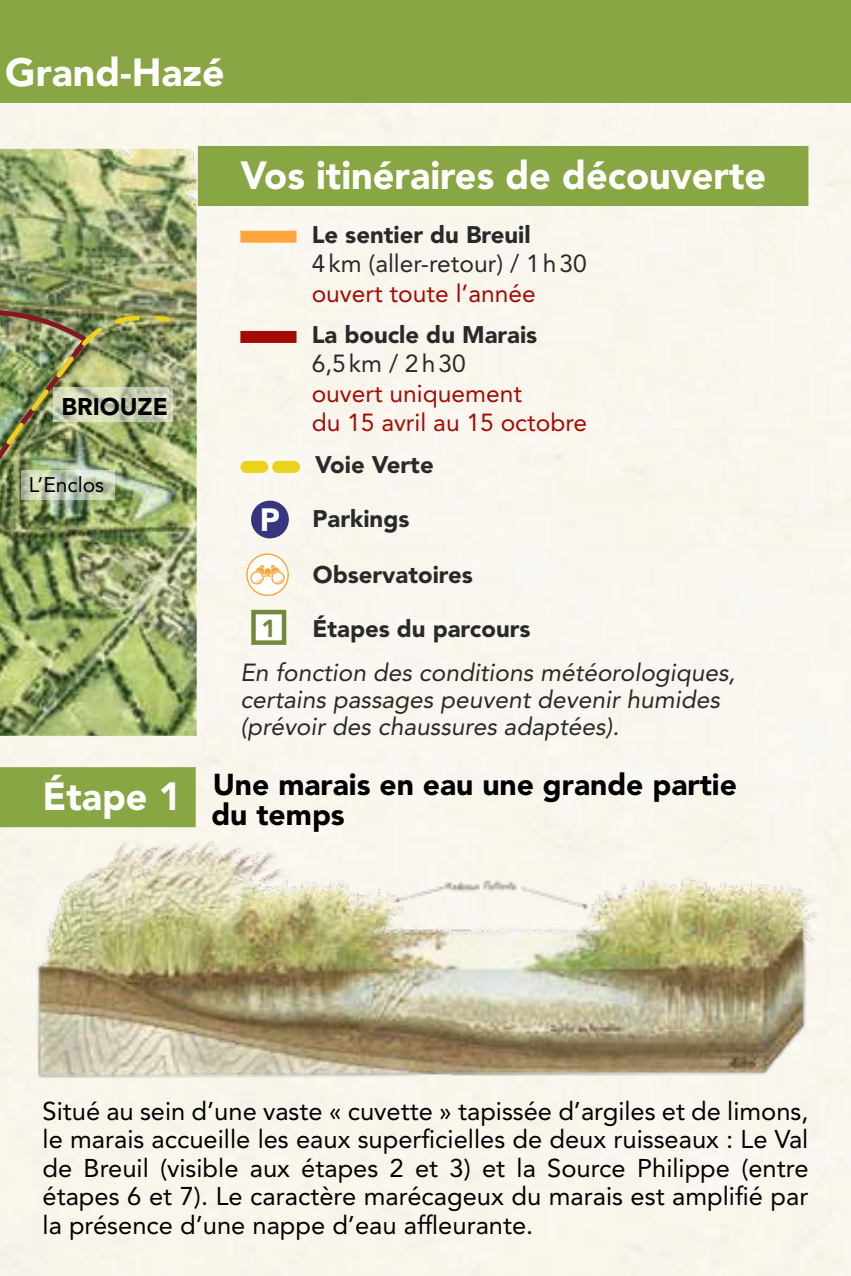
<style>
.page{position:relative;width:851px;height:1276px;background:#fff}
.page>*{position:absolute;margin:0;border:0;box-sizing:border-box;transform-origin:0 0}
.t1{font:900 39px "Avenir LT Std";color:#fff}
.t2{font:900 32.1px "Avenir LT Std";color:#fff}
.t3{font:900 30px/30px "Avenir LT Std";color:#000}
.t4{font:25.5px/28.5px "Avenir LT Std";color:#000;text-align:justify}
.t5{font:italic 24.6px/27px "Avenir LT Std";color:#292929}
.t6{font:24.6px/29.4px "Avenir LT Std";color:#a30a03}
.t7{font:24.6px "Avenir LT Std";color:#292929}
.t8{font:900 24.3px "Avenir LT Std";color:#708b39}
.t9{font:900 24px "Avenir LT Std";color:#292929}
.t10{font:900 24px "Avenir LT Std";color:#000}
.t11{font:21px "Avenir LT Std";color:#000}
.s1{font-size:39px;color:#fff}
</style>
<div class="page">
<div style="left:0;top:102px;width:850px;height:1174px;background:#f9f6ee"></div>
<div style="left:0;top:0;width:850px;height:102px;background:#88a643"></div>
<img style="left:0;top:149px;width:197px;height:587px">
<svg style="left:0;top:178px;width:92px;height:135px;background:#93a26b"></svg>
<img style="left:0;top:313px;width:173px;height:450px">
<div style="left:0;top:767px;width:196px;height:60px;background:#88a643"></div>
<div style="left:198px;top:146px;width:610px;height:60px;background:#88a643"></div>
<div style="left:251px;top:500px;width:38px;height:38px;background:#373580;border-radius:50%"></div>
<div style="left:253px;top:612px;width:31px;height:30px;background:#fff"></div>
<div style="left:251px;top:610px;width:35px;height:35px;border:4px solid #708b39"></div>
<div style="left:240px;top:231px;width:56px;height:12px;background:#ffa53e"></div>
<div style="left:240px;top:331px;width:56px;height:12px;background:#a30a03"></div>
<svg style="left:246px;top:461px;width:48px;height:12px"></svg>
<svg style="left:247px;top:554px;width:41px;height:41px"></svg>
<div style="left:246px;top:553px;width:43px;height:43px;border:1px solid #ffa53e;border-radius:50%"></div>
<svg style="left:250px;top:565px;width:35px;height:19px"></svg>
<img style="left:28px;top:835px;width:796px;height:254px">
<svg style="left:21px;top:470px;width:94px;height:30px;background:#c2ceb5"></svg>
<svg style="left:53px;top:388px;width:119px;height:34px;background:#ccd2b4"></svg>
<h1 class="t1" style="left:5px;top:49px;width:221px">Grand-Hazé</h1>
<p class="t10" style="left:62px;top:392px;width:108px">BRIOUZE</p>
<p class="t11" style="left:29px;top:472px;width:77px">L’Enclos</p>
<h1 class="t1" style="left:240px;top:152px;width:527px">Vos itinéraires de découverte</h1>
<p class="t9" style="left:311px;top:220px;width:220px">Le sentier du Breuil</p>
<p class="t7" style="left:311px;top:249px;width:276px">4km (aller-retour) / 1h30</p>
<p class="t6" style="left:311px;top:279px;width:225px">ouvert toute l’année</p>
<p class="t9" style="left:311px;top:320px;width:227px">La boucle du Marais</p>
<p class="t7" style="left:311px;top:349px;width:155px">6,5km / 2h30</p>
<p class="t6" style="left:311px;top:379px;width:277px">ouvert uniquement<br>du 15 avril au 15 octobre</p>
<p class="t9" style="left:315px;top:450px;width:120px">Voie Verte</p>
<p class="t9" style="left:312px;top:504px;width:98px">Parkings</p>
<p class="t9" style="left:313px;top:560px;width:162px">Observatoires</p>
<p class="t9" style="left:312px;top:614px;width:219px">Étapes du parcours</p>
<p class="t5" style="left:240px;top:659px;width:496px">En fonction des conditions météorologiques, certains passages peuvent devenir humides (prévoir des chaussures adaptées).</p>
<p class="t2" style="left:260px;top:500px;width:22px">P</p>
<p class="t8" style="left:261px;top:613px;width:16px">1</p>
<p class="t3" style="left:211px;top:769px;width:527px;text-indent:-169px"><span class="s1">Étape 1</span> Une marais en eau une grande partie du temps</p>
<p class="t4" style="left:43px;top:1096px;width:767px">Situé au sein d’une vaste « cuvette » tapissée d’argiles et de limons, le marais accueille les eaux superficielles de deux ruisseaux : Le Val de Breuil (visible aux étapes 2 et 3) et la Source Philippe (entre étapes 6 et 7). Le caractère marécageux du marais est amplifié par la présence d’une nappe d’eau affleurante.</p>
</div>
